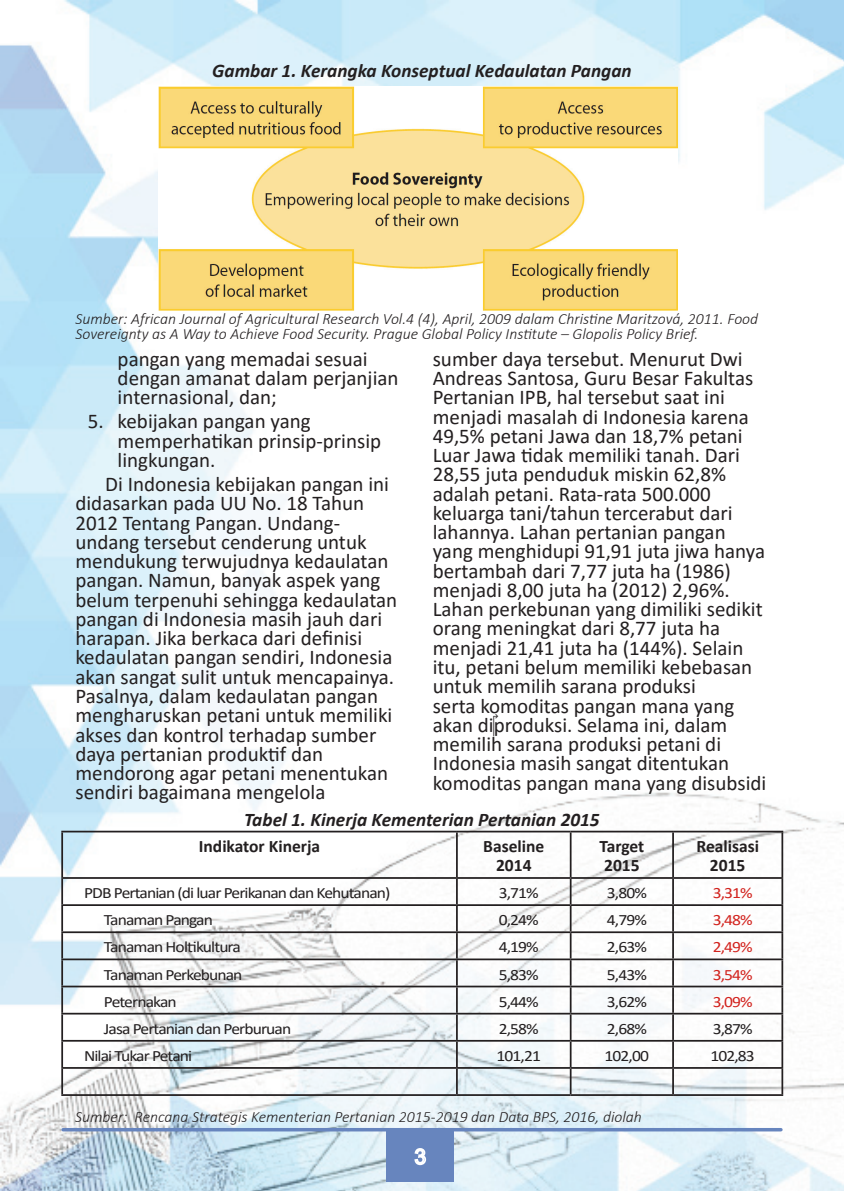
<style>
.page{position:relative;width:844px;height:1191px;background:#fff}
.page>*{position:absolute;margin:0;border:0;box-sizing:border-box;transform-origin:0 0}
.t1{font:21px/19.2px "Calibri";color:#231f20}
.t2{font:italic 700 19.25px "Calibri";color:#231f20}
.t3{font:700 17.5px/19.2px "Calibri";color:#231f20;text-align:center}
.t4{font:italic 300 15.75px/15.8px "Calibri";color:#231f20}
.t5{font:15.75px "Calibri";letter-spacing:-.05em;color:#231f20;scale:1.11 1}
.t6{font:15.75px "Calibri";letter-spacing:-.05em;color:#d2231e;scale:1.11 1}
</style>
<div class="page">
<img style="left:0;top:0;width:843px;height:1191px">
<div style="left:386px;top:1130px;width:68px;height:52px;background:#6785be"></div>
<svg style="left:414px;top:1148px;width:13px;height:18px"></svg>
<hr style="left:63px;top:1128px;width:717px;height:3px;background:#6785be">
<img style="left:158px;top:87px;width:519px;height:223px">
<hr style="left:61px;top:830px;width:396px;height:2px;background:#231f20">
<hr style="left:61px;top:832px;width:2px;height:45px;background:#231f20">
<hr style="left:457px;top:830px;width:113px;height:2px;background:#231f20">
<hr style="left:456px;top:832px;width:1px;height:45px;background:#231f20">
<hr style="left:570px;top:830px;width:103px;height:2px;background:#231f20">
<hr style="left:569px;top:832px;width:2px;height:45px;background:#231f20">
<hr style="left:673px;top:830px;width:110px;height:2px;background:#231f20">
<hr style="left:672px;top:832px;width:1px;height:45px;background:#231f20">
<hr style="left:781px;top:832px;width:2px;height:45px;background:#231f20">
<hr style="left:61px;top:877px;width:396px;height:2px;background:#231f20">
<hr style="left:61px;top:879px;width:2px;height:25px;background:#231f20">
<hr style="left:457px;top:877px;width:113px;height:2px;background:#231f20">
<hr style="left:570px;top:877px;width:103px;height:2px;background:#231f20">
<hr style="left:569px;top:879px;width:2px;height:25px;background:#231f20">
<hr style="left:673px;top:877px;width:110px;height:2px;background:#231f20">
<hr style="left:781px;top:879px;width:2px;height:25px;background:#231f20">
<hr style="left:61px;top:904px;width:396px;height:2px;background:#231f20">
<hr style="left:61px;top:906px;width:2px;height:25px;background:#231f20">
<hr style="left:457px;top:904px;width:113px;height:2px;background:#231f20">
<hr style="left:570px;top:904px;width:103px;height:2px;background:#231f20">
<hr style="left:569px;top:906px;width:2px;height:25px;background:#231f20">
<hr style="left:673px;top:904px;width:110px;height:2px;background:#231f20">
<hr style="left:781px;top:906px;width:2px;height:25px;background:#231f20">
<hr style="left:61px;top:931px;width:396px;height:2px;background:#231f20">
<hr style="left:61px;top:933px;width:2px;height:25px;background:#231f20">
<hr style="left:457px;top:931px;width:113px;height:2px;background:#231f20">
<hr style="left:570px;top:931px;width:103px;height:2px;background:#231f20">
<hr style="left:569px;top:933px;width:2px;height:25px;background:#231f20">
<hr style="left:673px;top:931px;width:110px;height:2px;background:#231f20">
<hr style="left:781px;top:933px;width:2px;height:25px;background:#231f20">
<hr style="left:61px;top:958px;width:396px;height:2px;background:#231f20">
<hr style="left:61px;top:960px;width:2px;height:25px;background:#231f20">
<hr style="left:457px;top:958px;width:113px;height:2px;background:#231f20">
<hr style="left:570px;top:958px;width:103px;height:2px;background:#231f20">
<hr style="left:569px;top:960px;width:2px;height:25px;background:#231f20">
<hr style="left:673px;top:958px;width:110px;height:2px;background:#231f20">
<hr style="left:781px;top:960px;width:2px;height:25px;background:#231f20">
<hr style="left:61px;top:985px;width:396px;height:2px;background:#231f20">
<hr style="left:61px;top:987px;width:2px;height:25px;background:#231f20">
<hr style="left:457px;top:985px;width:113px;height:2px;background:#231f20">
<hr style="left:570px;top:985px;width:103px;height:2px;background:#231f20">
<hr style="left:569px;top:987px;width:2px;height:25px;background:#231f20">
<hr style="left:673px;top:985px;width:110px;height:2px;background:#231f20">
<hr style="left:781px;top:987px;width:2px;height:25px;background:#231f20">
<hr style="left:61px;top:1012px;width:396px;height:2px;background:#231f20">
<hr style="left:61px;top:1014px;width:2px;height:26px;background:#231f20">
<hr style="left:457px;top:1012px;width:113px;height:2px;background:#231f20">
<hr style="left:570px;top:1012px;width:103px;height:2px;background:#231f20">
<hr style="left:569px;top:1014px;width:2px;height:26px;background:#231f20">
<hr style="left:673px;top:1012px;width:110px;height:2px;background:#231f20">
<hr style="left:781px;top:1014px;width:2px;height:26px;background:#231f20">
<hr style="left:61px;top:1040px;width:396px;height:1px;background:#231f20">
<hr style="left:61px;top:1041px;width:2px;height:26px;background:#231f20">
<hr style="left:457px;top:1040px;width:113px;height:1px;background:#231f20">
<hr style="left:570px;top:1040px;width:103px;height:1px;background:#231f20">
<hr style="left:569px;top:1041px;width:2px;height:26px;background:#231f20">
<hr style="left:673px;top:1040px;width:110px;height:1px;background:#231f20">
<hr style="left:781px;top:1041px;width:2px;height:26px;background:#231f20">
<hr style="left:61px;top:1067px;width:396px;height:1px;background:#231f20">
<hr style="left:61px;top:1068px;width:2px;height:26px;background:#231f20">
<hr style="left:457px;top:1067px;width:113px;height:1px;background:#231f20">
<svg style="left:456px;top:879px;width:1px;height:215px"></svg>
<hr style="left:570px;top:1067px;width:103px;height:1px;background:#231f20">
<hr style="left:569px;top:1068px;width:2px;height:26px;background:#231f20">
<hr style="left:673px;top:1067px;width:110px;height:1px;background:#231f20">
<svg style="left:672px;top:879px;width:1px;height:215px"></svg>
<hr style="left:781px;top:1068px;width:2px;height:26px;background:#231f20">
<hr style="left:61px;top:1094px;width:396px;height:2px;background:#231f20">
<hr style="left:457px;top:1094px;width:113px;height:2px;background:#231f20">
<hr style="left:570px;top:1094px;width:103px;height:2px;background:#231f20">
<hr style="left:673px;top:1094px;width:110px;height:2px;background:#231f20">
<p class="t2" style="left:212px;top:57px;width:421px">Gambar 1. Kerangka Konseptual Kedaulatan Pangan</p>
<p class="t4" style="left:75px;top:310px;width:684px">Sumber: African Journal of Agricultural Research Vol.4 (4), April, 2009 dalam Christine Maritzová, 2011. Food<br>Sovereignty as A Way to Achieve Food Security. Prague Global Policy Institute – Glopolis Policy Brief.</p>
<p class="t1" style="left:118px;top:348px;width:282px">pangan yang memadai sesuai dengan amanat dalam perjanjian internasional, dan;</p>
<p class="t1" style="left:118px;top:411px;width:265px;text-indent:-30px">5. kebijakan pangan yang memperhatikan prinsip-prinsip lingkungan.</p>
<p class="t1" style="left:75px;top:474px;width:323px;text-indent:30px">Di Indonesia kebijakan pangan ini didasarkan pada UU No. 18 Tahun 2012 Tentang Pangan. Undang&shy;undang tersebut cenderung untuk mendukung terwujudnya kedaulatan pangan. Namun, banyak aspek yang belum terpenuhi sehingga kedaulatan pangan di Indonesia masih jauh dari harapan. Jika berkaca dari definisi kedaulatan pangan sendiri, Indonesia akan sangat sulit untuk mencapainya.<br>Pasalnya, dalam kedaulatan pangan mengharuskan petani untuk memiliki akses dan kontrol terhadap sumber daya pertanian produktif dan mendorong agar petani menentukan sendiri bagaimana mengelola</p>
<p class="t1" style="left:432px;top:348px;width:335px">sumber daya tersebut. Menurut Dwi Andreas Santosa, Guru Besar Fakultas Pertanian IPB, hal tersebut saat ini menjadi masalah di Indonesia karena 49,5% petani Jawa dan 18,7% petani Luar Jawa tidak memiliki tanah. Dari 28,55 juta penduduk miskin 62,8% adalah petani. Rata-rata 500.000 keluarga tani/tahun tercerabut dari lahannya. Lahan pertanian pangan yang menghidupi 91,91 juta jiwa hanya bertambah dari 7,77 juta ha (1986) menjadi 8,00 juta ha (2012) 2,96%.<br>Lahan perkebunan yang dimiliki sedikit orang meningkat dari 8,77 juta ha menjadi 21,41 juta ha (144%). Selain itu, petani belum memiliki kebebasan untuk memilih sarana produksi<br>serta komoditas pangan mana yang akan diproduksi. Selama ini, dalam memilih sarana produksi petani di Indonesia masih sangat ditentukan komoditas pangan mana yang disubsidi</p>
<p class="t2" style="left:244px;top:806px;width:357px">Tabel 1. Kinerja Kementerian Pertanian 2015</p>
<p class="t3" style="left:199px;top:835px;width:123px">Indikator Kinerja</p>
<p class="t3" style="left:483px;top:835px;width:63px">Baseline<br>2014</p>
<p class="t3" style="left:599px;top:835px;width:46px;text-align:left">Target<br>2015</p>
<p class="t3" style="left:696px;top:835px;width:64px">Realisasi<br>2015</p>
<p class="t5" style="left:84px;top:882px;width:277px">PDB Pertanian (di luar Perikanan dan Kehutanan)</p>
<p class="t5" style="left:498px;top:882px;width:38px">3,71%</p>
<p class="t5" style="left:606px;top:882px;width:38px">3,80%</p>
<p class="t6" style="left:712px;top:882px;width:38px">3,31%</p>
<p class="t5" style="left:104px;top:909px;width:100px">Tanaman Pangan</p>
<p class="t5" style="left:498px;top:909px;width:38px">0,24%</p>
<p class="t5" style="left:606px;top:909px;width:38px">4,79%</p>
<p class="t6" style="left:712px;top:909px;width:38px">3,48%</p>
<p class="t5" style="left:104px;top:936px;width:125px">Tanaman Holtikultura</p>
<p class="t5" style="left:498px;top:936px;width:38px">4,19%</p>
<p class="t5" style="left:606px;top:936px;width:38px">2,63%</p>
<p class="t6" style="left:712px;top:936px;width:38px">2,49%</p>
<p class="t5" style="left:104px;top:963px;width:126px">Tanaman Perkebunan</p>
<p class="t5" style="left:498px;top:963px;width:38px">5,83%</p>
<p class="t5" style="left:606px;top:963px;width:38px">5,43%</p>
<p class="t6" style="left:712px;top:963px;width:38px">3,54%</p>
<p class="t5" style="left:104px;top:990px;width:67px">Peternakan</p>
<p class="t5" style="left:498px;top:990px;width:38px">5,44%</p>
<p class="t5" style="left:606px;top:990px;width:38px">3,62%</p>
<p class="t6" style="left:712px;top:990px;width:38px">3,09%</p>
<p class="t5" style="left:104px;top:1017px;width:170px">Jasa Pertanian dan Perburuan</p>
<p class="t5" style="left:498px;top:1017px;width:38px">2,58%</p>
<p class="t5" style="left:606px;top:1017px;width:38px">2,68%</p>
<p class="t5" style="left:712px;top:1017px;width:38px">3,87%</p>
<p class="t5" style="left:84px;top:1044px;width:99px">Nilai Tukar Petani</p>
<p class="t5" style="left:496px;top:1044px;width:41px">101,21</p>
<p class="t5" style="left:604px;top:1044px;width:41px">102,00</p>
<p class="t5" style="left:710px;top:1044px;width:41px">102,83</p>
<p class="t4" style="left:75px;top:1108px;width:568px">Sumber: Rencana Strategis Kementerian Pertanian 2015-2019 dan Data BPS, 2016, diolah</p>
</div>
